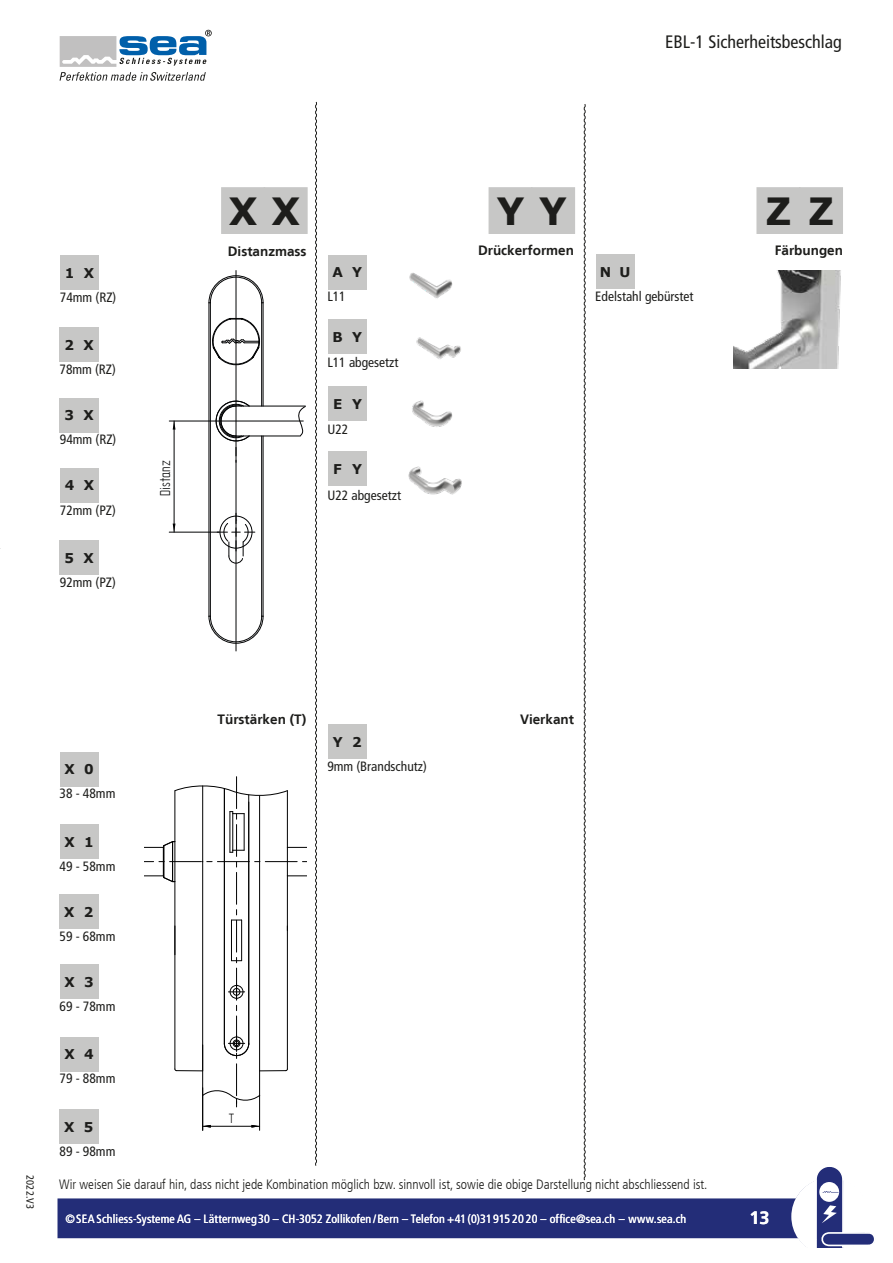
<style>
.page{position:relative;width:893px;height:1263px;background:#fff}
.page>*{position:absolute;margin:0;border:0;box-sizing:border-box;transform-origin:0 0}
.t1{font:700 37.5px "Verdana";color:#1d1d1b}
.t2{font:condensed 18px "Frutiger LT";color:#1d1d1b}
.t3{font:700 18px "Frutiger LT";color:#fff}
.t4{font:16.35px "Solid Edge ISO";color:#020304}
.t5{font:15.3px "Solid Edge ISO";color:#000}
.t6{font:condensed 13.5px "Frutiger LT";color:#1d1d1b}
.t7{font:300 condensed 13.5px "Frutiger LT";color:#1d1d1b}
.t8{font:700 13.5px "Frutiger LT";color:#1d1d1b}
.t9{font:700 13.5px "Verdana";color:#1d1d1b}
.t10{font:condensed 12px "Frutiger LT";letter-spacing:.015em;color:#fff}
.t11{font:condensed 10.5px "Frutiger LT";letter-spacing:.015em;color:#1d1d1b}
</style>
<div class="page">
<div style="left:58px;top:1198px;width:783px;height:40px;background:#232d78;border:2px solid #232d78"></div>
<svg style="left:791px;top:1167px;width:83px;height:81px"></svg>
<div style="left:222px;top:188px;width:42px;height:45px;background:#c7c7c6"></div>
<div style="left:221px;top:187px;width:44px;height:47px;border:2px solid #c7c7c6"></div>
<div style="left:489px;top:188px;width:43px;height:45px;background:#c7c7c6"></div>
<div style="left:489px;top:187px;width:44px;height:47px;border:2px solid #c7c7c6"></div>
<div style="left:757px;top:188px;width:43px;height:45px;background:#c7c7c6"></div>
<div style="left:756px;top:187px;width:44px;height:47px;border:2px solid #c7c7c6"></div>
<div style="left:264px;top:188px;width:43px;height:45px;background:#c7c7c6"></div>
<div style="left:264px;top:187px;width:44px;height:47px;border:2px solid #c7c7c6"></div>
<div style="left:532px;top:188px;width:42px;height:45px;background:#c7c7c6"></div>
<div style="left:531px;top:187px;width:44px;height:47px;border:2px solid #c7c7c6"></div>
<div style="left:800px;top:188px;width:42px;height:45px;background:#c7c7c6"></div>
<div style="left:799px;top:187px;width:44px;height:47px;border:2px solid #c7c7c6"></div>
<div style="left:596px;top:254px;width:20px;height:35px;background:#c7c7c6"></div>
<div style="left:615px;top:254px;width:20px;height:35px;background:#c7c7c6"></div>
<svg style="left:315px;top:101px;width:2px;height:1065px;background:#828281"></svg>
<svg style="left:583px;top:104px;width:3px;height:1076px"></svg>
<div style="left:60px;top:255px;width:20px;height:35px;background:#c7c7c6"></div>
<div style="left:79px;top:255px;width:20px;height:35px;background:#c7c7c6"></div>
<div style="left:59px;top:327px;width:20px;height:35px;background:#c7c7c6"></div>
<div style="left:79px;top:327px;width:20px;height:35px;background:#c7c7c6"></div>
<img style="left:733px;top:270px;width:108px;height:99px">
<div style="left:59px;top:398px;width:20px;height:35px;background:#c7c7c6"></div>
<div style="left:79px;top:398px;width:20px;height:35px;background:#c7c7c6"></div>
<div style="left:60px;top:468px;width:20px;height:35px;background:#c7c7c6"></div>
<div style="left:79px;top:468px;width:20px;height:35px;background:#c7c7c6"></div>
<div style="left:59px;top:540px;width:20px;height:35px;background:#c7c7c6"></div>
<div style="left:79px;top:540px;width:20px;height:35px;background:#c7c7c6"></div>
<div style="left:328px;top:254px;width:20px;height:35px;background:#c7c7c6"></div>
<div style="left:347px;top:254px;width:20px;height:35px;background:#c7c7c6"></div>
<img style="left:409px;top:272px;width:44px;height:27px">
<div style="left:328px;top:451px;width:20px;height:35px;background:#c7c7c6"></div>
<div style="left:347px;top:451px;width:20px;height:35px;background:#c7c7c6"></div>
<img style="left:408px;top:466px;width:54px;height:29px">
<div style="left:328px;top:724px;width:20px;height:35px;background:#c7c7c6"></div>
<div style="left:347px;top:724px;width:20px;height:35px;background:#c7c7c6"></div>
<div style="left:60px;top:964px;width:20px;height:35px;background:#c7c7c6"></div>
<div style="left:79px;top:964px;width:20px;height:35px;background:#c7c7c6"></div>
<div style="left:60px;top:1036px;width:20px;height:35px;background:#c7c7c6"></div>
<div style="left:79px;top:1036px;width:20px;height:35px;background:#c7c7c6"></div>
<div style="left:59px;top:1109px;width:20px;height:35px;background:#c7c7c6"></div>
<div style="left:79px;top:1109px;width:20px;height:35px;background:#c7c7c6"></div>
<div style="left:60px;top:752px;width:20px;height:35px;background:#c7c7c6"></div>
<div style="left:79px;top:752px;width:20px;height:35px;background:#c7c7c6"></div>
<div style="left:60px;top:824px;width:20px;height:35px;background:#c7c7c6"></div>
<div style="left:79px;top:824px;width:20px;height:35px;background:#c7c7c6"></div>
<div style="left:59px;top:894px;width:20px;height:35px;background:#c7c7c6"></div>
<div style="left:79px;top:894px;width:20px;height:35px;background:#c7c7c6"></div>
<hr style="left:202px;top:1088px;width:1px;height:42px;background:#000">
<hr style="left:203px;top:1126px;width:57px;height:1px;background:#000">
<hr style="left:259px;top:1095px;width:1px;height:35px;background:#000">
<svg style="left:144px;top:777px;width:162px;height:330px"></svg>
<div style="left:328px;top:319px;width:20px;height:35px;background:#c7c7c6"></div>
<div style="left:347px;top:319px;width:20px;height:35px;background:#c7c7c6"></div>
<img style="left:416px;top:337px;width:45px;height:22px">
<div style="left:328px;top:386px;width:20px;height:35px;background:#c7c7c6"></div>
<div style="left:347px;top:386px;width:20px;height:35px;background:#c7c7c6"></div>
<img style="left:412px;top:400px;width:41px;height:27px">
<svg style="left:60px;top:30px;width:152px;height:51px"></svg>
<hr style="left:169px;top:421px;width:134px;height:1px;background:#020304">
<hr style="left:236px;top:270px;width:1px;height:381px;background:#020304">
<svg style="left:208px;top:275px;width:56px;height:28px"></svg>
<hr style="left:261px;top:303px;width:1px;height:103px;background:#020304">
<hr style="left:261px;top:436px;width:1px;height:180px;background:#020304">
<hr style="left:210px;top:303px;width:1px;height:313px;background:#020304">
<svg style="left:208px;top:615px;width:56px;height:29px"></svg>
<hr style="left:263px;top:303px;width:1px;height:103px;background:#020304">
<hr style="left:263px;top:436px;width:1px;height:180px;background:#020304">
<hr style="left:209px;top:303px;width:1px;height:313px;background:#020304">
<svg style="left:210px;top:318px;width:50px;height:49px"></svg>
<svg style="left:213px;top:399px;width:37px;height:63px"></svg>
<hr style="left:236px;top:436px;width:64px;height:1px;background:#020304">
<hr style="left:236px;top:406px;width:69px;height:1px;background:#020304">
<svg style="left:217px;top:513px;width:38px;height:50px"></svg>
<svg style="left:173px;top:524px;width:3px;height:8px"></svg>
<svg style="left:173px;top:421px;width:3px;height:9px"></svg>
<hr style="left:169px;top:532px;width:50px;height:1px;background:#020304">
<hr style="left:174px;top:421px;width:1px;height:111px;background:#020304">
<svg style="left:289px;top:406px;width:17px;height:30px"></svg>
<h2 class="t2" style="left:665px;top:31px;width:178px">EBL-1 Sicherheitsbeschlag</h2>
<h1 class="t1" style="left:229px;top:185px;width:73px">X X</h1>
<h1 class="t1" style="left:497px;top:185px;width:72px">Y Y</h1>
<h1 class="t1" style="left:765px;top:185px;width:70px">Z Z</h1>
<p class="t8" style="left:228px;top:243px;width:80px">Distanzmass</p>
<p class="t8" style="left:478px;top:242px;width:98px">Drückerformen</p>
<p class="t9" style="left:65px;top:263px;width:31px">1 X</p>
<p class="t9" style="left:600px;top:262px;width:32px">N U</p>
<p class="t9" style="left:332px;top:263px;width:31px">A Y</p>
<p class="t6" style="left:60px;top:289px;width:58px">74mm (RZ)</p>
<p class="t9" style="left:64px;top:336px;width:31px">2 X</p>
<p class="t6" style="left:60px;top:362px;width:58px">78mm (RZ)</p>
<p class="t9" style="left:65px;top:406px;width:31px">3 X</p>
<p class="t6" style="left:60px;top:432px;width:58px">94mm (RZ)</p>
<p class="t9" style="left:65px;top:476px;width:31px">4 X</p>
<p class="t6" style="left:60px;top:502px;width:57px">72mm (PZ)</p>
<p class="t9" style="left:65px;top:548px;width:31px">5 X</p>
<p class="t6" style="left:60px;top:574px;width:57px">92mm (PZ)</p>
<p class="t4" style="left:157px;top:496px;width:37px;rotate:-90deg">Distanz</p>
<p class="t6" style="left:327px;top:289px;width:20px">L11</p>
<p class="t9" style="left:332px;top:328px;width:31px">B Y</p>
<p class="t6" style="left:327px;top:355px;width:73px">L11 abgesetzt</p>
<p class="t9" style="left:333px;top:394px;width:31px">E Y</p>
<p class="t6" style="left:327px;top:422px;width:22px">U22</p>
<p class="t9" style="left:333px;top:459px;width:30px">F Y</p>
<p class="t6" style="left:327px;top:488px;width:75px">U22 abgesetzt</p>
<p class="t6" style="left:595px;top:288px;width:100px">Edelstahl gebürstet</p>
<p class="t8" style="left:775px;top:242px;width:70px">Färbungen</p>
<p class="t11" style="left:36px;top:1175px;width:35px;rotate:90deg">2022.V3</p>
<p class="t9" style="left:64px;top:760px;width:31px">X 0</p>
<p class="t6" style="left:60px;top:786px;width:57px">38 - 48mm</p>
<p class="t9" style="left:64px;top:832px;width:31px">X 1</p>
<p class="t6" style="left:60px;top:858px;width:57px">49 - 58mm</p>
<p class="t9" style="left:64px;top:902px;width:31px">X 2</p>
<p class="t6" style="left:60px;top:928px;width:57px">59 - 68mm</p>
<p class="t9" style="left:64px;top:972px;width:31px">X 3</p>
<p class="t6" style="left:60px;top:998px;width:57px">69 - 78mm</p>
<p class="t9" style="left:64px;top:1045px;width:31px">X 4</p>
<p class="t6" style="left:60px;top:1070px;width:57px">79 - 88mm</p>
<p class="t9" style="left:64px;top:1117px;width:31px">X 5</p>
<p class="t6" style="left:60px;top:1143px;width:57px">89 - 98mm</p>
<p class="t8" style="left:218px;top:711px;width:90px">Türstärken (T)</p>
<p class="t9" style="left:333px;top:733px;width:31px">Y 2</p>
<p class="t6" style="left:327px;top:759px;width:101px">9mm (Brandschutz)</p>
<p class="t8" style="left:520px;top:711px;width:56px">Vierkant</p>
<p class="t5" style="left:229px;top:1110px;width:7px">T</p>
<p class="t7" style="left:59px;top:1176px;width:650px">Wir weisen Sie darauf hin, dass nicht jede Kombination möglich bzw. sinnvoll ist, sowie die obige Darstellung nicht abschliessend ist.</p>
<p class="t10" style="left:65px;top:1212px;width:622px">©SEA Schliess-Systeme AG – Lätternweg30 – CH-305-2 Zollikofen /Bern – Telefon +41(0)31915 20 20 – office@sea.ch – www.sea.ch</p>
<h2 class="t3" style="left:749px;top:1207px;width:22px">13</h2>
</div>
